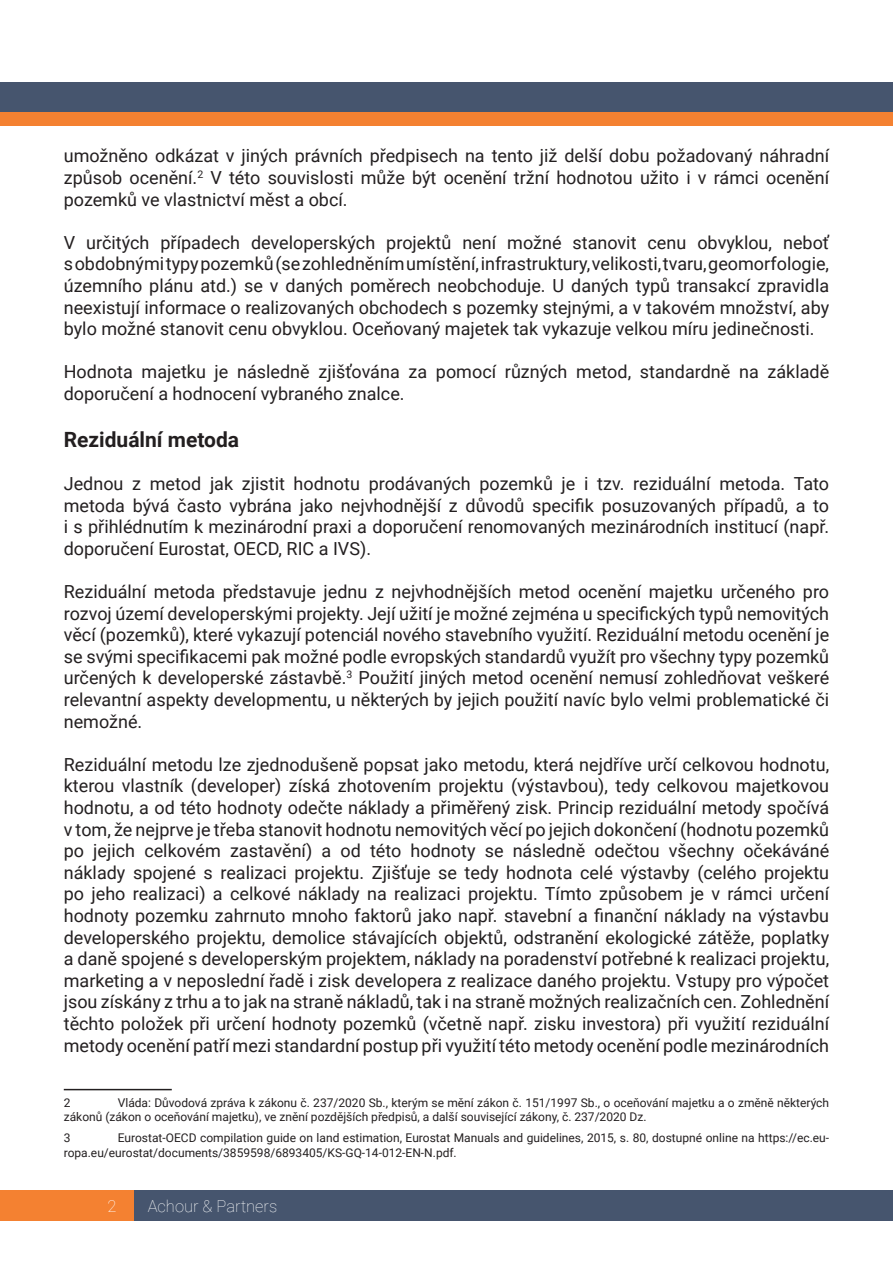
<style>
.page{position:relative;width:893px;height:1263px;background:#fff}
.page>*{position:absolute;margin:0;border:0;box-sizing:border-box;transform-origin:0 0}
.t1{font:700 21px "Roboto";color:#231f20}
.t2{font:18px/21.6px "Roboto";color:#231f20;text-align:justify}
.t3{font:100 16.5px "Roboto";color:#fff}
.t4{font:12px/14.4px "Roboto";color:#231f20}
</style>
<div class="page">
<div style="left:0;top:1191px;width:135px;height:30px;background:#f48131"></div>
<div style="left:135px;top:1191px;width:758px;height:30px;background:#46556e"></div>
<div style="left:0;top:82px;width:893px;height:30px;background:#46556e"></div>
<div style="left:0;top:113px;width:893px;height:13px;background:#f48131"></div>
<hr style="left:64px;top:1089px;width:108px;height:1px;background:#231f20">
<p class="t2" style="left:64px;top:144px;width:767px">umožněno odkázat v jiných právních předpisech na tento již delší dobu požadovaný náhradní způsob ocenění.<sup>2</sup> V této souvislosti může být ocenění tržní hodnotou užito i v rámci ocenění pozemků ve vlastnictví měst a obcí.</p>
<p class="t2" style="left:64px;top:231px;width:767px">V určitých případech developerských projektů není možné stanovit cenu obvyklou, neboť s obdobnými typy pozemků (se zohledněním umístění, infrastruktury, velikosti, tvaru, geomorfologie, územního plánu atd.) se v daných poměrech neobchoduje. U daných typů transakcí zpravidla neexistují informace o realizovaných obchodech s pozemky stejnými, a v takovém množství, aby bylo možné stanovit cenu obvyklou. Oceňovaný majetek tak vykazuje velkou míru jedinečnosti.</p>
<p class="t2" style="left:64px;top:360px;width:767px">Hodnota majetku je následně zjišťována za pomocí různých metod, standardně na základě doporučení a hodnocení vybraného znalce.</p>
<p class="t1" style="left:64px;top:425px;width:177px">Reziduální metoda</p>
<p class="t2" style="left:64px;top:472px;width:767px">Jednou z metod jak zjistit hodnotu prodávaných pozemků je i tzv. reziduální metoda. Tato metoda bývá často vybrána jako nejvhodnější z důvodů specifik posuzovaných případů, a to i s přihlédnutím k mezinárodní praxi a doporučení renomovaných mezinárodních institucí (např. doporučení Eurostat, OECD, RIC a IVS).</p>
<p class="t2" style="left:64px;top:580px;width:767px">Reziduální metoda představuje jednu z nejvhodnějších metod ocenění majetku určeného pro rozvoj území developerskými projekty. Její užití je možné zejména u specifických typů nemovitých věcí (pozemků), které vykazují potenciál nového stavebního využití. Reziduální metodu ocenění je se svými specifikacemi pak možné podle evropských standardů využít pro všechny typy pozemků určených k developerské zástavbě.<sup>3</sup> Použití jiných metod ocenění nemusí zohledňovat veškeré relevantní aspekty developmentu, u některých by jejich použití navíc bylo velmi problematické či nemožné.</p>
<p class="t2" style="left:64px;top:753px;width:767px">Reziduální metodu lze zjednodušeně popsat jako metodu, která nejdříve určí celkovou hodnotu, kterou vlastník (developer) získá zhotovením projektu (výstavbou), tedy celkovou majetkovou hodnotu, a od této hodnoty odečte náklady a přiměřený zisk. Princip reziduální metody spočívá v tom, že nejprve je třeba stanovit hodnotu nemovitých věcí po jejich dokončení (hodnotu pozemků po jejich celkovém zastavění) a od této hodnoty se následně odečtou všechny očekáváné náklady spojené s realizaci projektu. Zjišťuje se tedy hodnota celé výstavby (celého projektu po jeho realizaci) a celkové náklady na realizaci projektu. Tímto způsobem je v rámci určení hodnoty pozemku zahrnuto mnoho faktorů jako např. stavební a finanční náklady na výstavbu developerského projektu, demolice stávajících objektů, odstranění ekologické zátěže, poplatky a daně spojené s developerským projektem, náklady na poradenství potřebné k realizaci projektu, marketing a v neposlední řadě i zisk developera z realizace daného projektu. Vstupy pro výpočet jsou získány z trhu a to jak na straně nákladů, tak i na straně možných realizačních cen. Zohlednění těchto položek při určení hodnoty pozemků (včetně např. zisku investora) při využití reziduální metody ocenění patří mezi standardní postup při využití této metody ocenění podle mezinárodních</p>
<p class="t4" style="left:64px;top:1095px;width:767px;text-indent:54px">Vláda: Důvodová zpráva k zákonu č. 237/2020 Sb., kterým se mění zákon č. 151/1997 Sb., o oceňování majetku a o změně některých zákonů (zákon o oceňování majetku), ve znění pozdějších předpisů, a další související zákony, č. 237/2020 Dz.</p>
<p class="t4" style="left:64px;top:1130px;width:8px">3</p>
<p class="t4" style="left:64px;top:1095px;width:8px">2</p>
<p class="t4" style="left:64px;top:1130px;width:767px;text-indent:54px">Eurostat-OECD compilation guide on land estimation, Eurostat Manuals and guidelines, 2015, s. 80, dostupné online na https://ec.eu&shy;ropa.eu/eurostat/documents/3859598/6893405/KS-GQ-14-012-EN-N.pdf.</p>
<p class="t3" style="left:107px;top:1194px;width:11px">2</p>
<p class="t3" style="left:148px;top:1194px;width:131px">Achour &amp; Partners</p>
</div>
